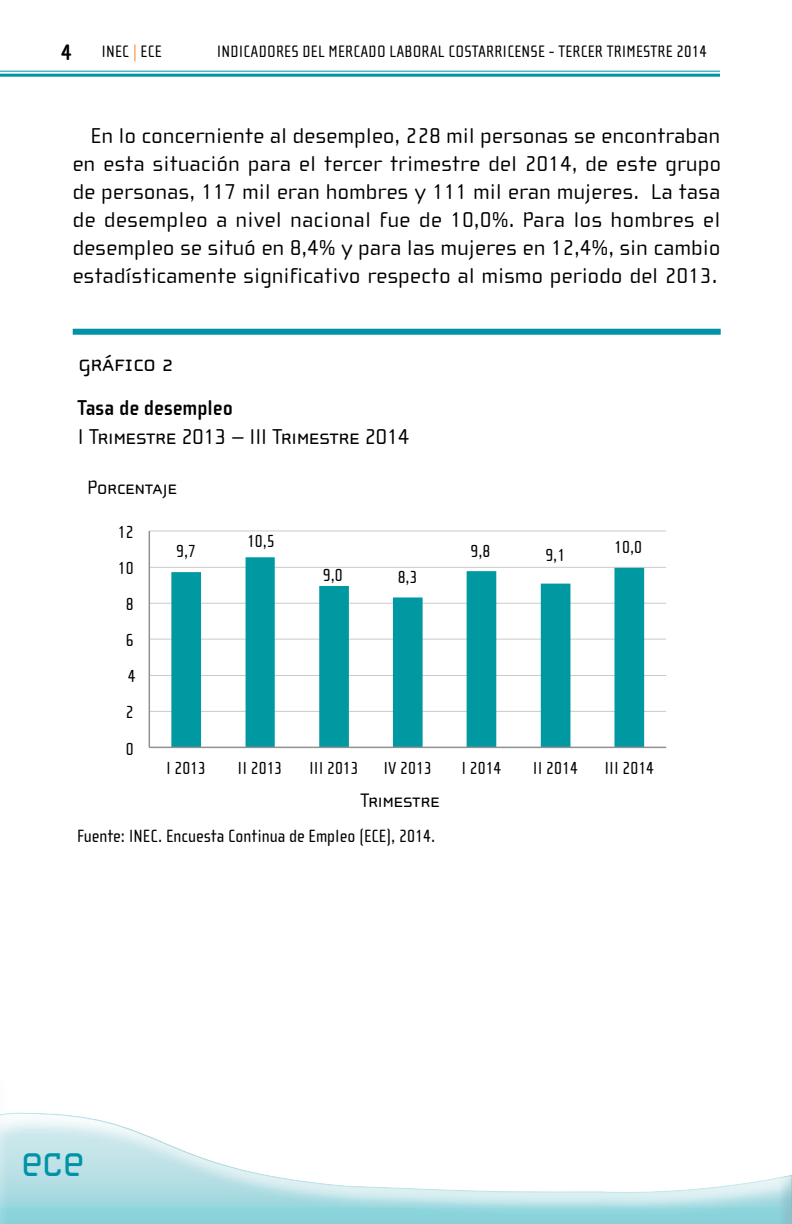
<style>
.page{position:relative;width:792px;height:1224px;background:#fff}
.page>*{position:absolute;margin:0;border:0;box-sizing:border-box;transform-origin:0 0}
.t1{font:48px "Cholla Slab";color:#0092a7;scale:.9 1}
.t2{font:24px "Cholla Unicase";color:#000}
.t3{font:700 23px "Cholla Sans";color:#000}
.t4{font:22px/28px "Cholla Wide";letter-spacing:.025em;color:#000;text-align:justify}
.t5{font:22px "Cholla Wide Small Caps";color:#000}
.t6{font:700 22px "Cholla Sans";color:#000}
.t7{font:20px "Cholla Wide Small Caps";color:#000}
.t8{font:18.2px "Cholla Sans";color:#000}
.t9{font:18px "Cholla Sans";color:#000}
.t10{font:17px "Cholla Sans";letter-spacing:.01em;color:#000}
.s1{color:#fff}
</style>
<div class="page">
<hr style="left:0;top:71px;width:720px;height:1px;background:#0092a7">
<hr style="left:0;top:74px;width:720px;height:3px;background:#0092a7">
<div style="left:0;top:1066px;width:792px;height:158px;background:#0092a7;opacity:.75"></div>
<hr style="left:791px;top:1067px;width:1px;height:157px;background:#0092a7;opacity:.75">
<hr style="left:149px;top:711px;width:517px;height:1px;background:#cacaca">
<hr style="left:149px;top:675px;width:517px;height:1px;background:#cacaca">
<hr style="left:149px;top:639px;width:517px;height:1px;background:#cacaca">
<hr style="left:149px;top:603px;width:517px;height:1px;background:#cacaca">
<hr style="left:149px;top:567px;width:517px;height:1px;background:#cacaca">
<hr style="left:149px;top:531px;width:517px;height:1px;background:#cacaca">
<svg style="left:171px;top:557px;width:473px;height:190px"></svg>
<hr style="left:149px;top:531px;width:1px;height:216px;background:#919191">
<hr style="left:149px;top:747px;width:517px;height:1px;background:#919191">
<div style="left:73px;top:329px;width:648px;height:6px;background:#0092a7"></div>
<p class="t3" style="left:61px;top:40px;width:12px">4</p>
<p class="t10" style="left:102px;top:42px;width:62px">INEC <span class="s1">|</span> ECE</p>
<p class="t10" style="left:217px;top:42px;width:492px">INDICADORES DEL MERCADO LABORAL COSTARRICENSE - TERCER TRIMESTRE 2014</p>
<p class="t4" style="left:73px;top:122px;width:650px;text-indent:18px">En lo concerniente al desempleo, 228 mil personas se encontraban en esta situación para el tercer trimestre del 2014, de este grupo de personas, 117 mil eran hombres y 111 mil eran mujeres. La tasa de desempleo a nivel nacional fue de 10,0%. Para los hombres el desempleo se situó en 8,4% y para las mujeres en 12,4%, sin cambio estadísticamente significativo respecto al mismo periodo del 2013.</p>
<p class="t2" style="left:78px;top:353px;width:97px">GRÁFICO 2</p>
<p class="t6" style="left:78px;top:396px;width:157px">Tasa de desempleo</p>
<p class="t5" style="left:78px;top:425px;width:333px">I Trimestre 2013 – III Trimestre 2014</p>
<p class="t7" style="left:87px;top:477px;width:91px">Porcentaje</p>
<p class="t9" style="left:118px;top:522px;width:17px">12</p>
<p class="t9" style="left:118px;top:558px;width:17px">10</p>
<p class="t9" style="left:126px;top:594px;width:9px">8</p>
<p class="t9" style="left:126px;top:631px;width:9px">6</p>
<p class="t9" style="left:128px;top:667px;width:9px">4</p>
<p class="t9" style="left:126px;top:703px;width:9px">2</p>
<p class="t9" style="left:126px;top:739px;width:9px">0</p>
<p class="t9" style="left:176px;top:542px;width:21px">9,7</p>
<p class="t9" style="left:247px;top:531px;width:29px">10,5</p>
<p class="t9" style="left:323px;top:565px;width:21px">9,0</p>
<p class="t9" style="left:398px;top:567px;width:21px">8,3</p>
<p class="t9" style="left:471px;top:541px;width:21px">9,8</p>
<p class="t9" style="left:545px;top:545px;width:21px">9,1</p>
<p class="t9" style="left:614px;top:538px;width:29px">10,0</p>
<p class="t9" style="left:166px;top:758px;width:42px">I 2013</p>
<p class="t9" style="left:238px;top:758px;width:46px">II 2013</p>
<p class="t9" style="left:309px;top:758px;width:51px">III 2013</p>
<p class="t9" style="left:383px;top:758px;width:50px">IV 2013</p>
<p class="t9" style="left:461px;top:758px;width:42px">I 2014</p>
<p class="t9" style="left:533px;top:758px;width:46px">II 2014</p>
<p class="t9" style="left:604px;top:758px;width:51px">III 2014</p>
<p class="t7" style="left:361px;top:789px;width:80px">Trimestre</p>
<p class="t8" style="left:77px;top:826px;width:360px">Fuente: INEC. Encuesta Continua de Empleo (ECE), 2014.</p>
<h1 class="t1" style="left:21px;top:1134px;width:71px">ece</h1>
</div>
